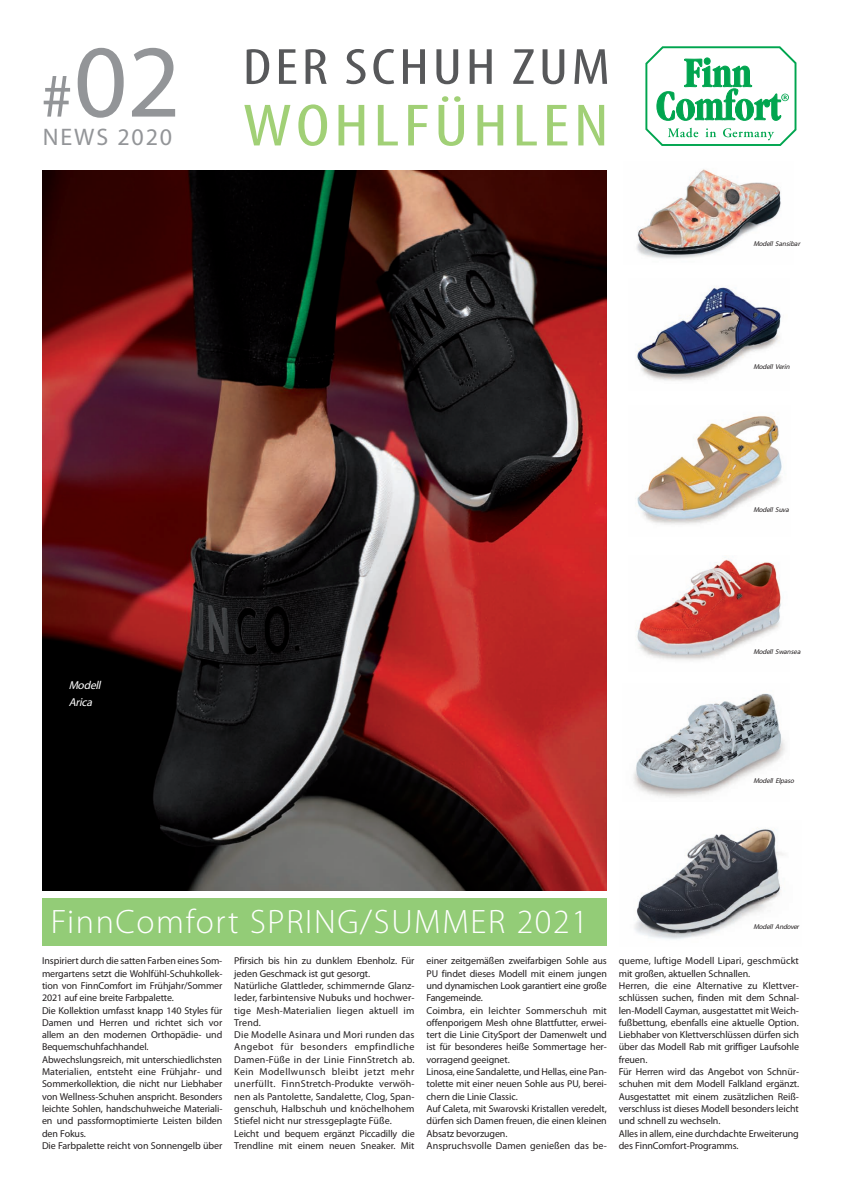
<style>
.page{position:relative;width:842px;height:1191px;background:#fff}
.page>*{position:absolute;margin:0;border:0;box-sizing:border-box;transform-origin:0 0}
.t1{font:104px "Myriad Pro";color:#939598}
.t2{font:300 34px "Myriad Pro";letter-spacing:.05em;color:#fff}
.t3{font:24px "Myriad Pro";letter-spacing:.075em;color:#939598}
.t4{font:italic 11.5px/17.1px "Myriad";color:#fff}
.t5{font:10px/12.3px "Myriad Pro";letter-spacing:-.01em;color:#231f20}
.t6{font:10px/12.3px "Myriad Pro";letter-spacing:.01em;color:#231f20}
.t7{font:italic 7px "Myriad";color:#231f20}
.s1{font-size:62.4px}
</style>
<div class="page">
<img style="left:637px;top:416px;width:145px;height:109px">
<svg style="left:645px;top:46px;width:151px;height:100px"></svg>
<div style="left:735px;top:99px;width:19px;height:22px;border:1px solid #00a54f;border-radius:50%"></div>
<svg style="left:244px;top:96px;width:360px;height:50px"></svg>
<svg style="left:247px;top:49px;width:360px;height:35px"></svg>
<img style="left:42px;top:171px;width:564px;height:720px">
<div style="left:42px;top:898px;width:564px;height:47px;background:#93cc77"></div>
<img style="left:633px;top:693px;width:152px;height:105px">
<img style="left:637px;top:559px;width:144px;height:102px">
<img style="left:635px;top:286px;width:146px;height:95px">
<img style="left:636px;top:169px;width:145px;height:90px">
<img style="left:634px;top:829px;width:150px;height:110px">
<h1 class="t1" style="left:41px;top:42px;width:141px"><span class="s1">#</span>02</h1>
<h3 class="t3" style="left:43px;top:128px;width:131px">NEWS 2020</h3>
<p class="t4" style="left:69px;top:677px;width:35px">Modell<br>Arica</p>
<h2 class="t2" style="left:51px;top:908px;width:539px">FinnComfort SPRING/SUMMER 2021</h2>
<p class="t7" style="left:753px;top:240px;width:49px">Modell Sansibar</p>
<p class="t7" style="left:753px;top:364px;width:39px">Modell Verin</p>
<p class="t7" style="left:753px;top:507px;width:38px">Modell Suva</p>
<p class="t7" style="left:753px;top:649px;width:50px">Modell Swansea</p>
<p class="t7" style="left:753px;top:778px;width:43px">Modell Elpaso</p>
<p class="t7" style="left:753px;top:924px;width:48px">Modell Andover</p>
<p class="t5" style="left:42px;top:955px;width:182px">Inspiriert durch die satten Farben eines Som&shy;mergartens setzt die Wohlfühl-Schuhkollek&shy;tion von FinnComfort im Frühjahr/Sommer 2021 auf eine breite Farbpalette.<br>Die Kollektion umfasst knapp 140 Styles für Damen und Herren und richtet sich vor allem an den modernen Orthopädie- und Bequemschuhfachhandel.<br>Abwechslungsreich, mit unterschiedlichsten Materialien, entsteht eine Frühjahr- und Sommerkollektion, die nicht nur Liebhaber von Wellness-Schuhen anspricht. Besonders leichte Sohlen, handschuhweiche Materiali&shy;en und passformoptimierte Leisten bilden den Fokus.<br>Die Farbpalette reicht von Sonnengelb über</p>
<p class="t6" style="left:234px;top:955px;width:182px">Pfirsich bis hin zu dunklem Ebenholz. Für jeden Geschmack ist gut gesorgt.<br>Natürliche Glattleder, schimmernde Glanz&shy;leder, farbintensive Nubuks und hochwer&shy;tige Mesh-Materialien liegen aktuell im Trend.<br>Die Modelle Asinara und Mori runden das Angebot für besonders empfindliche Damen-Füße in der Linie FinnStretch ab.<br>Kein Modellwunsch bleibt jetzt mehr unerfüllt. FinnStretch-Produkte verwöh&shy;nen als Pantolette, Sandalette, Clog, Span&shy;genschuh, Halbschuh und knöchelhohem Stiefel nicht nur stressgeplagte Füße.<br>Leicht und bequem ergänzt Piccadilly die Trendline mit einem neuen Sneaker. Mit</p>
<p class="t5" style="left:426px;top:955px;width:182px">einer zeitgemäßen zweifarbigen Sohle aus PU findet dieses Modell mit einem jungen und dynamischen Look garantiert eine große Fangemeinde.<br>Coimbra, ein leichter Sommerschuh mit offenporigem Mesh ohne Blattfutter, erwei&shy;tert die Linie CitySport der Damenwelt und ist für besonderes heiße Sommertage her&shy;vorragend geeignet.<br>Linosa, eine Sandalette, und Hellas, eine Pan&shy;tolette mit einer neuen Sohle aus PU, berei&shy;chern die Linie Classic.<br>Auf Caleta, mit Swarovski Kristallen veredelt, dürfen sich Damen freuen, die einen kleinen Absatz bevorzugen.<br>Anspruchsvolle Damen genießen das be-</p>
<p class="t5" style="left:619px;top:955px;width:182px">queme, luftige Modell Lipari, geschmückt mit großen, aktuellen Schnallen.<br>Herren, die eine Alternative zu Klettver&shy;schlüssen suchen, finden mit dem Schnal&shy;len-Modell Cayman, ausgestattet mit Weich&shy;fußbettung, ebenfalls eine aktuelle Option.<br>Liebhaber von Klettverschlüssen dürfen sich über das Modell Rab mit griffiger Laufsohle freuen.<br>Für Herren wird das Angebot von Schnür&shy;schuhen mit dem Modell Falkland ergänzt.<br>Ausgestattet mit einem zusätzlichen Reiß&shy;verschluss ist dieses Modell besonders leicht und schnell zu wechseln.<br>Alles in allem, eine durchdachte Erweiterung des FinnComfort-Programms.</p>
</div>
